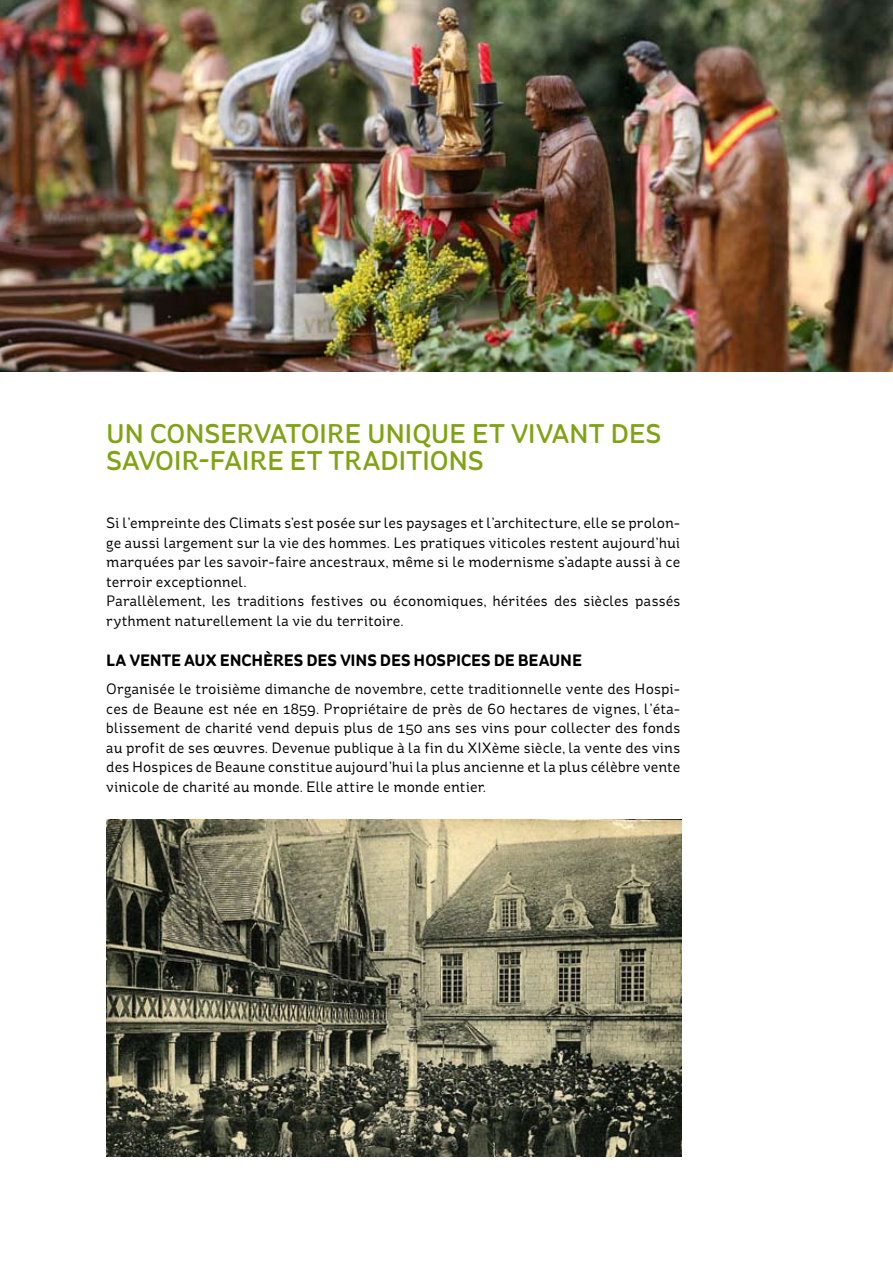
<style>
.page{position:relative;width:893px;height:1263px;background:#fff}
.page>*{position:absolute;margin:0;border:0;box-sizing:border-box;transform-origin:0 0}
.t1{font:500 27px "St Ryde";letter-spacing:-.01em;color:#7fa312}
.t2{font:700 16.5px "St Ryde";color:#000}
.t3{font:15px/19.5px "St Ryde";letter-spacing:.005em;color:#000}
</style>
<div class="page">
<img style="left:0;top:0;width:893px;height:371px">
<img style="left:106px;top:819px;width:575px;height:338px">
<h1 class="t1" style="left:106px;top:418px;width:62px">UN CONSE</h1>
<h1 class="t1" style="left:237px;top:418px;width:194px">RVATOIRE UN IQUE</h1>
<h1 class="t1" style="left:472px;top:418px;width:173px">ET VIVANT DES</h1>
<h1 class="t1" style="left:106px;top:445px;width:342px">SAVO IR-FAIRE ET TRADITIONS</h1>
<p class="t3" style="left:106px;top:514px;width:576px">Si l’empreinte des Climats s’est posée sur les paysages et l’architecture, elle se prolon&shy;ge aussi largement sur la vie des hommes. Les pratiques viticoles restent aujourd’hui marquées par les savoir-faire ancestraux, même si le modernisme s’adapte aussi à ce terroir exceptionnel.<br>Parallèlement, les traditions festives ou économiques, héritées des siècles passés rythment naturellement la vie du territoire.</p>
<p class="t2" style="left:106px;top:651px;width:477px">LA VENTE AUX ENCHÈRES DES VINS DES HOSPICES DE BEAUNE</p>
<p class="t3" style="left:106px;top:680px;width:576px;text-align:justify">Organisée le troisième dimanche de novembre, cette traditionnelle vente des Hospi&shy;ces de Beaune est née en 1859. Propriétaire de près de 60 hectares de vignes, l’éta&shy;blissement de charité vend depuis plus de 150 ans ses vins pour collecter des fonds au profit de ses œuvres. Devenue publique à la fin du XIXème siècle, la vente des vins des Hospices de Beaune constitue aujourd’hui la plus ancienne et la plus célèbre vente vinicole de charité au monde. Elle attire le monde entier.</p>
</div>
